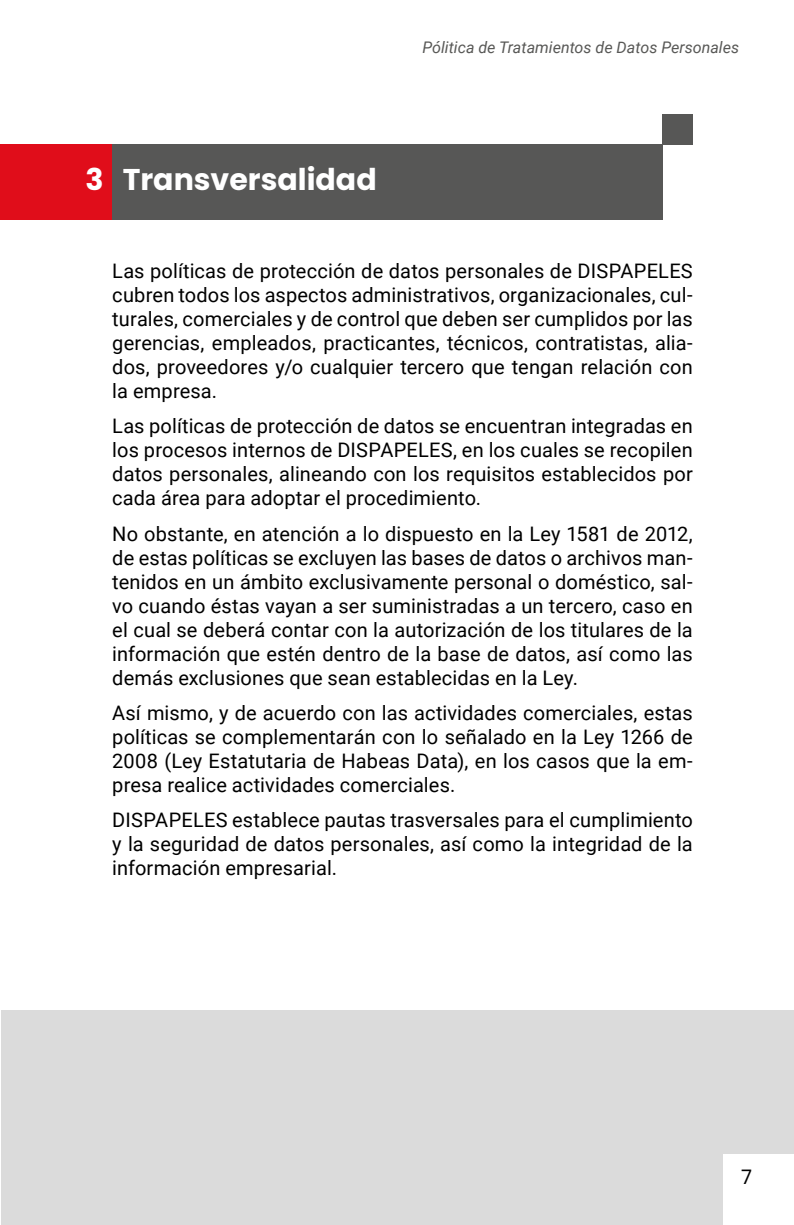
<style>
.page{position:relative;width:794px;height:1225px;background:#fff}
.page>*{position:absolute;margin:0;border:0;box-sizing:border-box;transform-origin:0 0}
.t1{font:700 30px "Poppins";color:#fff}
.t2{font:20px/24px "Roboto";letter-spacing:.005em;color:#000;text-align:justify}
.t3{font:20px "Poppins";color:#000}
.t4{font:italic 16px "Roboto";color:#585856}
</style>
<div class="page">
<div style="left:1px;top:1010px;width:793px;height:215px;background:#dbdbdb"></div>
<div style="left:723px;top:1154px;width:71px;height:71px;background:#fff"></div>
<div style="left:0;top:145px;width:112px;height:75px;background:#e00d1a"></div>
<div style="left:112px;top:145px;width:550px;height:75px;background:#575756"></div>
<div style="left:662px;top:114px;width:31px;height:31px;background:#575756"></div>
<h1 class="t1" style="left:85px;top:162px;width:293px">3 Transversalidad</h1>
<p class="t4" style="left:422px;top:36px;width:318px">Pólitica de Tratamientos de Datos Personales</p>
<p class="t2" style="left:112px;top:258px;width:582px">Las políticas de protección de datos personales de DISPAPELES cubren todos los aspectos administrativos, organizacionales, cul&shy;turales, comerciales y de control que deben ser cumplidos por las gerencias, empleados, practicantes, técnicos, contratistas, alia&shy;dos, proveedores y/o cualquier tercero que tengan relación con la empresa.</p>
<p class="t2" style="left:112px;top:413px;width:582px">Las políticas de protección de datos se encuentran integradas en los procesos internos de DISPAPELES, en los cuales se recopilen datos personales, alineando con los requisitos establecidos por cada área para adoptar el procedimiento.</p>
<p class="t2" style="left:112px;top:521px;width:582px">No obstante, en atención a lo dispuesto en la Ley 1581 de 2012, de estas políticas se excluyen las bases de datos o archivos man&shy;tenidos en un ámbito exclusivamente personal o doméstico, sal&shy;vo cuando éstas vayan a ser suministradas a un tercero, caso en el cual se deberá contar con la autorización de los titulares de la información que estén dentro de la base de datos, así como las demás exclusiones que sean establecidas en la Ley.</p>
<p class="t2" style="left:112px;top:700px;width:582px">Así mismo, y de acuerdo con las actividades comerciales, estas políticas se complementarán con lo señalado en la Ley 1266 de 2008 (Ley Estatutaria de Habeas Data), en los casos que la em&shy;presa realice actividades comerciales.</p>
<p class="t2" style="left:112px;top:807px;width:582px">DISPAPELES establece pautas trasversales para el cumplimiento y la seguridad de datos personales, así como la integridad de la información empresarial.</p>
<p class="t3" style="left:741px;top:1165px;width:12px">7</p>
</div>
